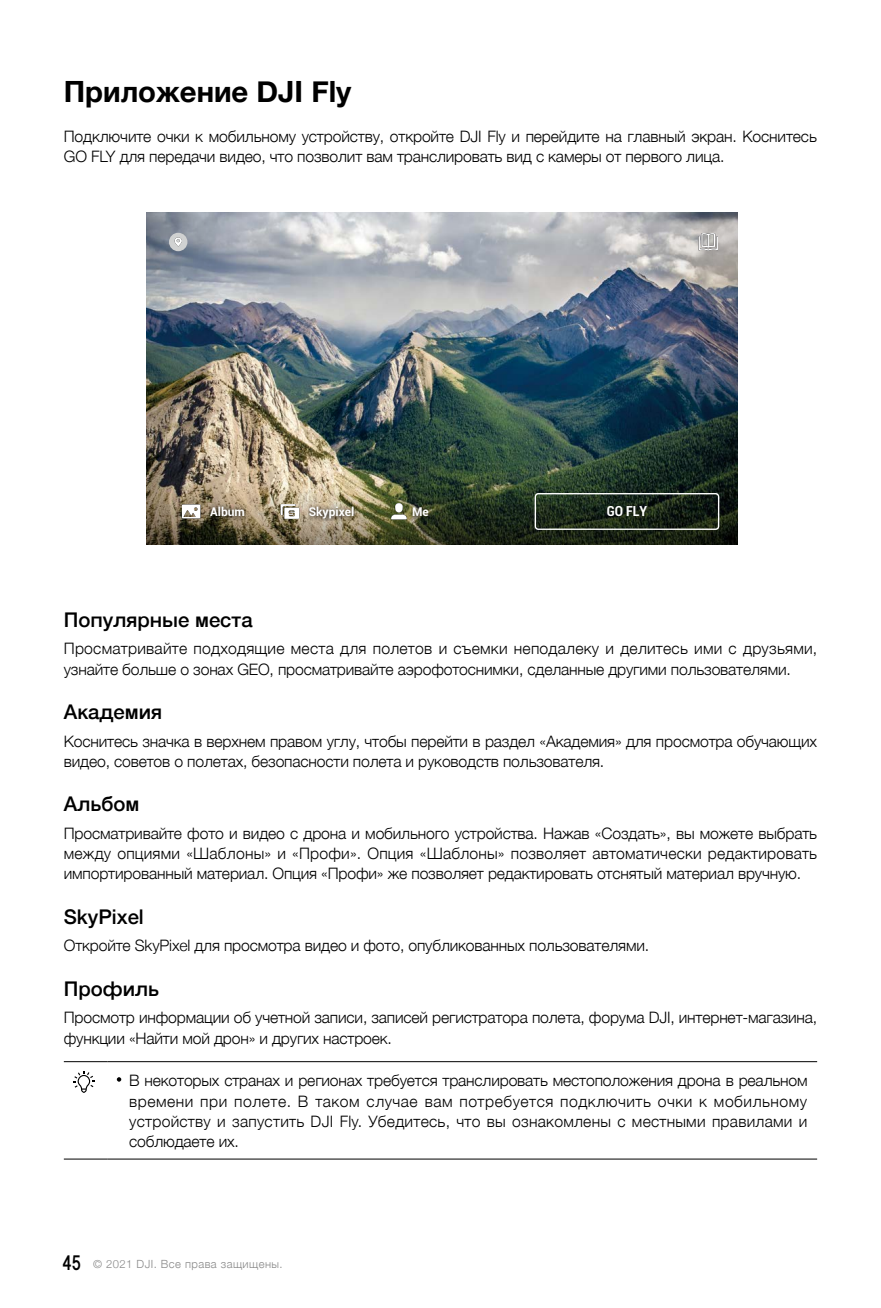
<style>
.page{position:relative;width:881px;height:1308px;background:#fff}
.page>*{position:absolute;margin:0;border:0;box-sizing:border-box;transform-origin:0 0}
.t1{font:700 29.25px "Helvetica Neue";color:#000}
.t2{font:500 20.25px "Helvetica Neue";color:#000}
.t3{font:300 15.75px/20.2px "Helvetica Neue";letter-spacing:-.01em;color:#000}
.t4{font:700 condensed 13.95px "Roboto";color:#fff}
.t5{font:700 11.92px "Roboto";color:#fff}
.t6{font:300 11.25px "Helvetica Neue";letter-spacing:.04em;color:#898989}
.s1{font-family:"Gujarati Sangam MN";font-weight:700;font-size:18px;color:#000}
</style>
<div class="page">
<hr style="left:64px;top:1061px;width:43px;height:1px;background:#000">
<hr style="left:107px;top:1061px;width:709px;height:1px;background:#000">
<hr style="left:64px;top:1158px;width:43px;height:1px;background:#000">
<hr style="left:107px;top:1158px;width:709px;height:1px;background:#000">
<svg style="left:73px;top:1071px;width:21px;height:21px"></svg>
<svg style="left:117px;top:1077px;width:4px;height:4px"></svg>
<img style="left:147px;top:286px;width:590px;height:177px">
<img style="left:147px;top:463px;width:590px;height:81px">
<svg style="left:391px;top:503px;width:16px;height:16px"></svg>
<img style="left:308px;top:502px;width:46px;height:18px">
<img style="left:411px;top:502px;width:26px;height:18px">
<svg style="left:280px;top:504px;width:19px;height:15px"></svg>
<img style="left:209px;top:502px;width:36px;height:18px">
<svg style="left:182px;top:504px;width:18px;height:14px"></svg>
<svg style="left:534px;top:493px;width:185px;height:37px;background:#323d30"></svg>
<img style="left:598px;top:501px;width:57px;height:20px">
<svg style="left:147px;top:212px;width:590px;height:74px;background:#b0b4b9"></svg>
<h1 class="t1" style="left:64px;top:68px;width:289px">Приложение DJI Fly</h1>
<p class="t3" style="left:64px;top:125px;width:754px">Подключите очки к мобильному устройству, откройте DJI Fly и перейдите на главный экран. Коснитесь<br>GO FLY для передачи видео, что позволит вам транслировать вид с камеры от первого лица.</p>
<p class="t5" style="left:210px;top:503px;width:36px">Album</p>
<p class="t5" style="left:308px;top:503px;width:47px">Skypixel</p>
<p class="t5" style="left:412px;top:503px;width:18px">Me</p>
<p class="t4" style="left:606px;top:501px;width:42px">GO FLY</p>
<p class="t2" style="left:64px;top:603px;width:190px">Популярные места</p>
<p class="t3" style="left:64px;top:637px;width:754px">Просматривайте подходящие места для полетов и съемки неподалеку и делитесь ими с друзьями, узнайте больше о зонах GEO, просматривайте аэрофотоснимки, сделанные другими пользователями.</p>
<p class="t2" style="left:64px;top:695px;width:100px">Академия</p>
<p class="t3" style="left:64px;top:729px;width:754px">Коснитесь значка в верхнем правом углу, чтобы перейти в раздел «Академия» для просмотра обучающих видео, советов о полетах, безопасности полета и руководств пользователя.</p>
<p class="t2" style="left:64px;top:787px;width:77px">Альбом</p>
<p class="t3" style="left:64px;top:822px;width:754px;text-align:justify">Просматривайте фото и видео с дрона и мобильного устройства. Нажав «Создать», вы можете выбрать между опциями «Шаблоны» и «Профи». Опция «Шаблоны» позволяет автоматически редактировать импортированный материал. Опция «Профи» же позволяет редактировать отснятый материал вручную.</p>
<p class="t2" style="left:64px;top:900px;width:81px">SkyPixel</p>
<p class="t3" style="left:64px;top:934px;width:586px">Откройте SkyPixel для просмотра видео и фото, опубликованных пользователями.</p>
<p class="t2" style="left:64px;top:972px;width:97px">Профиль</p>
<p class="t3" style="left:64px;top:1006px;width:754px">Просмотр информации об учетной записи, записей регистратора полета, форума DJI, интернет-магазина, функции «Найти мой дрон» и других настроек.</p>
<p class="t3" style="left:129px;top:1069px;width:679px;text-align:justify">В некоторых странах и регионах требуется транслировать местоположения дрона в реальном времени при полете. В таком случае вам потребуется подключить очки к мобильному устройству и запустить DJI Fly. Убедитесь, что вы ознакомлены с местными правилами и соблюдаете их.</p>
<p class="t6" style="left:63px;top:1254px;width:221px"><span class="s1">45</span> © 2021 DJI. Все права защищены.</p>
</div>
